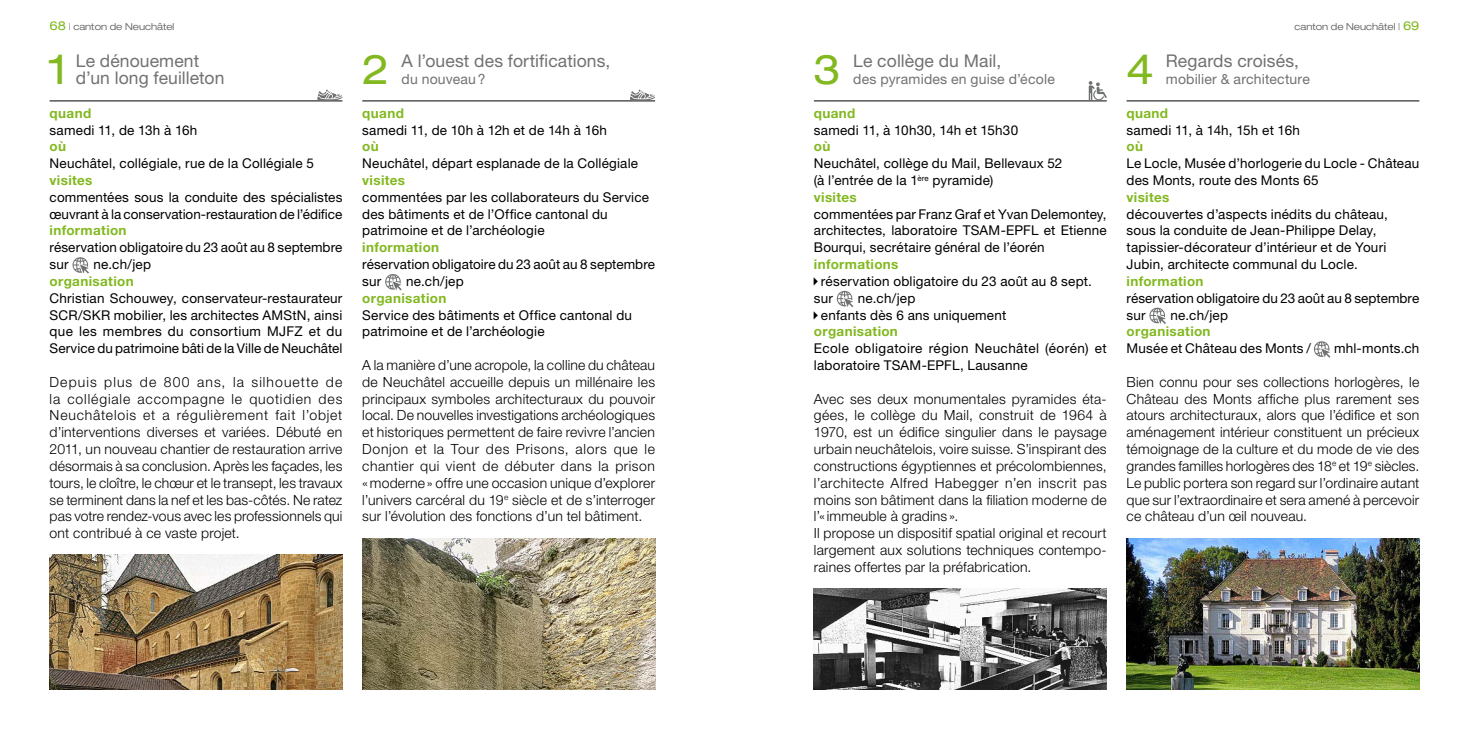
<style>
.page{position:relative;width:1469px;height:735px;background:#fff}
.page>*{position:absolute;margin:0;border:0;box-sizing:border-box;transform-origin:0 0}
.t1{font:expanded 40.95px "Helvetica Neue LT Std";color:#82b820}
.t2{font:17.5px/16.8px "Helvetica Neue LT Std";letter-spacing:.005em;color:#707171}
.t3{font:300 14px/16.8px "Helvetica Neue LT Std";letter-spacing:.015em;color:#000;text-align:justify}
.t4{font:14px "Helvetica Neue LT Std";letter-spacing:.015em;color:#707171}
.t5{font:13.47px/16.8px "Helvetica Neue LT Std";letter-spacing:.015em;color:#000}
.t6{font:700 13.47px "Helvetica Neue LT Std";letter-spacing:.025em;color:#82b820}
.t7{font:300 expanded 9.62px "Helvetica Neue LT Std";color:#515151}
.s1{font-weight:400;font-size:12.25px;color:#82b820}
.s2{font-weight:700;color:#82b820}
</style>
<div class="page">
<hr style="left:50px;top:101px;width:292px;height:1px;background:#000">
<svg style="left:317px;top:89px;width:25px;height:11px"></svg>
<svg style="left:72px;top:257px;width:17px;height:17px"></svg>
<hr style="left:814px;top:101px;width:292px;height:1px;background:#000">
<svg style="left:1088px;top:81px;width:18px;height:19px"></svg>
<svg style="left:836px;top:290px;width:18px;height:17px"></svg>
<hr style="left:362px;top:101px;width:293px;height:1px;background:#000">
<svg style="left:630px;top:89px;width:25px;height:11px"></svg>
<svg style="left:385px;top:274px;width:17px;height:17px"></svg>
<hr style="left:1126px;top:101px;width:293px;height:1px;background:#000">
<svg style="left:1149px;top:307px;width:17px;height:17px"></svg>
<svg style="left:1314px;top:341px;width:17px;height:17px"></svg>
<img style="left:814px;top:588px;width:292px;height:101px">
<img style="left:50px;top:554px;width:292px;height:135px">
<img style="left:1126px;top:538px;width:293px;height:151px">
<img style="left:362px;top:538px;width:293px;height:151px">
<p class="t7" style="left:50px;top:20px;width:126px"><span class="s1">68</span> | canton de Neuchâtel</p>
<p class="t7" style="left:1294px;top:20px;width:126px">canton de Neuchâtel | <span class="s1">69</span></p>
<h1 class="t1" style="left:50px;top:45px;width:20px">1</h1>
<p class="t2" style="left:76px;top:52px;width:150px">Le dénouement d’un long feuilleton</p>
<p class="t6" style="left:50px;top:104px;width:43px">quand</p>
<p class="t5" style="left:50px;top:121px;width:149px">samedi 11, de 13h à 16h</p>
<p class="t6" style="left:50px;top:138px;width:18px">où</p>
<p class="t5" style="left:50px;top:155px;width:266px">Neuchâtel, collégiale, rue de la Collégiale 5</p>
<p class="t6" style="left:50px;top:172px;width:44px">visites</p>
<p class="t5" style="left:50px;top:188px;width:294px">commentées sous la conduite des spécialistes œuvrant à la conservation-restauration de l’édifice</p>
<p class="t6" style="left:50px;top:222px;width:78px">information</p>
<p class="t5" style="left:50px;top:239px;width:294px">réservation obligatoire du 23 août au 8 septembre sur</p>
<h1 class="t1" style="left:814px;top:45px;width:29px">3</h1>
<p class="t2" style="left:853px;top:52px;width:149px">Le collège du Mail,</p>
<h1 class="t1" style="left:1126px;top:45px;width:29px">4</h1>
<p class="t2" style="left:1165px;top:52px;width:135px">Regards croisés,</p>
<h1 class="t1" style="left:362px;top:45px;width:29px">2</h1>
<p class="t2" style="left:401px;top:52px;width:210px">A l’ouest des fortifications,</p>
<p class="t4" style="left:401px;top:71px;width:85px">du nouveau?</p>
<p class="t6" style="left:362px;top:104px;width:43px">quand</p>
<p class="t5" style="left:362px;top:121px;width:246px">samedi 11, de 10h à 12h et de 14h à 16h</p>
<p class="t6" style="left:362px;top:138px;width:18px">où</p>
<p class="t5" style="left:362px;top:155px;width:277px">Neuchâtel, départ esplanade de la Collégiale</p>
<p class="t6" style="left:362px;top:172px;width:44px">visites</p>
<p class="t5" style="left:362px;top:188px;width:288px">commentées par les collaborateurs du Service des bâtiments et de l’Office cantonal du patrimoine et de l’archéologie</p>
<p class="t6" style="left:362px;top:239px;width:78px">information</p>
<p class="t5" style="left:362px;top:255px;width:294px">réservation obligatoire du 23 août au 8 septembre sur</p>
<p class="t4" style="left:853px;top:71px;width:203px">des pyramides en guise d’école</p>
<p class="t6" style="left:814px;top:104px;width:43px">quand</p>
<p class="t5" style="left:814px;top:121px;width:206px">samedi 11, à 10h30, 14h et 15h30</p>
<p class="t6" style="left:814px;top:138px;width:18px">où</p>
<p class="t5" style="left:814px;top:155px;width:250px">Neuchâtel, collège du Mail, Bellevaux 52 (à l’entrée de la 1<sup>ère</sup> pyramide)<br><span class="s2">visites</span></p>
<p class="t5" style="left:814px;top:205px;width:294px;text-align:justify">commentées par Franz Graf et Yvan Delemontey, architectes, laboratoire TSAM-EPFL et Etienne Bourqui, secrétaire général de l’éorén</p>
<p class="t6" style="left:814px;top:256px;width:86px">informations</p>
<p class="t5" style="left:814px;top:272px;width:280px;text-indent:7px">réservation obligatoire du 23 août au 8 sept. sur</p>
<p class="t4" style="left:1165px;top:71px;width:145px">mobilier &amp; architecture</p>
<p class="t6" style="left:1126px;top:104px;width:43px">quand</p>
<p class="t5" style="left:1126px;top:121px;width:175px">samedi 11, à 14h, 15h et 16h</p>
<p class="t6" style="left:1126px;top:138px;width:18px">où</p>
<p class="t5" style="left:1126px;top:155px;width:294px">Le Locle, Musée d’horlogerie du Locle - Château des Monts, route des Monts 65</p>
<p class="t6" style="left:1126px;top:188px;width:44px">visites</p>
<p class="t5" style="left:1126px;top:205px;width:263px">découvertes d’aspects inédits du château, sous la conduite de Jean-Philippe Delay, tapissier-décorateur d’intérieur et de Youri Jubin, architecte communal du Locle.</p>
<p class="t6" style="left:1126px;top:272px;width:78px">information</p>
<p class="t5" style="left:1126px;top:289px;width:294px">réservation obligatoire du 23 août au 8 septembre sur</p>
<p class="t5" style="left:94px;top:255px;width:59px">ne.ch/jep</p>
<p class="t6" style="left:50px;top:272px;width:86px">organisation</p>
<p class="t5" style="left:50px;top:289px;width:294px;text-align:justify">Christian Schouwey, conservateur-restaurateur SCR/SKR mobilier, les architectes AMStN, ainsi que les membres du consortium MJFZ et du Service du patrimoine bâti de la Ville de Neuchâtel</p>
<p class="t3" style="left:50px;top:373px;width:294px">Depuis plus de 800 ans, la silhouette de la collégiale accompagne le quotidien des Neuchâtelois et a régulièrement fait l’objet d’interventions diverses et variées. Débuté en 2011, un nouveau chantier de restauration arrive désormais à sa conclusion. Après les façades, les tours, le cloître, le chœur et le transept, les travaux se terminent dans la nef et les bas-côtés. Ne ratez pas votre rendez-vous avec les professionnels qui ont contribué à ce vaste projet.</p>
<p class="t5" style="left:406px;top:272px;width:59px">ne.ch/jep</p>
<p class="t6" style="left:362px;top:289px;width:86px">organisation</p>
<p class="t5" style="left:362px;top:306px;width:271px">Service des bâtiments et Office cantonal du patrimoine et de l’archéologie</p>
<p class="t3" style="left:362px;top:356px;width:294px">A la manière d’une acropole, la colline du château de Neuchâtel accueille depuis un millénaire les principaux symboles architecturaux du pouvoir local. De nouvelles investigations archéologiques et historiques permettent de faire revivre l’ancien Donjon et la Tour des Prisons, alors que le chantier qui vient de débuter dans la prison «moderne» offre une occasion unique d’explorer l’univers carcéral du 19<sup>e</sup> siècle et de s’interroger sur l’évolution des fonctions d’un tel bâtiment.</p>
<p class="t5" style="left:821px;top:289px;width:187px;text-indent:37px">ne.ch/jep<br>enfants dès 6 ans uniquement</p>
<p class="t6" style="left:814px;top:323px;width:86px">organisation</p>
<p class="t5" style="left:814px;top:339px;width:294px">Ecole obligatoire région Neuchâtel (éorén) et laboratoire TSAM-EPFL, Lausanne</p>
<p class="t3" style="left:814px;top:390px;width:294px;text-align:left">Avec ses deux monumentales pyramides éta&shy;gées, le collège du Mail, construit de 1964 à 1970, est un édifice singulier dans le paysage urbain neuchâtelois, voire suisse. S’inspirant des constructions égyptiennes et précolombiennes, l’architecte Alfred Habegger n’en inscrit pas moins son bâtiment dans la filiation moderne de l’«immeuble à gradins».<br>Il propose un dispositif spatial original et recourt largement aux solutions techniques contempo&shy;raines offertes par la préfabrication.</p>
<p class="t5" style="left:1170px;top:306px;width:59px">ne.ch/jep</p>
<p class="t6" style="left:1126px;top:323px;width:86px">organisation</p>
<p class="t5" style="left:1126px;top:339px;width:186px">Musée et Château des Monts /</p>
<p class="t5" style="left:1334px;top:339px;width:87px">mhl-monts.ch</p>
<p class="t3" style="left:1126px;top:373px;width:294px">Bien connu pour ses collections horlogères, le Château des Monts affiche plus rarement ses atours architecturaux, alors que l’édifice et son aménagement intérieur constituent un précieux témoignage de la culture et du mode de vie des grandes familles horlogères des 18<sup>e</sup> et 19<sup>e</sup> siècles.<br>Le public portera son regard sur l’ordinaire autant que sur l’extraordinaire et sera amené à percevoir ce château d’un œil nouveau.</p>
</div>
